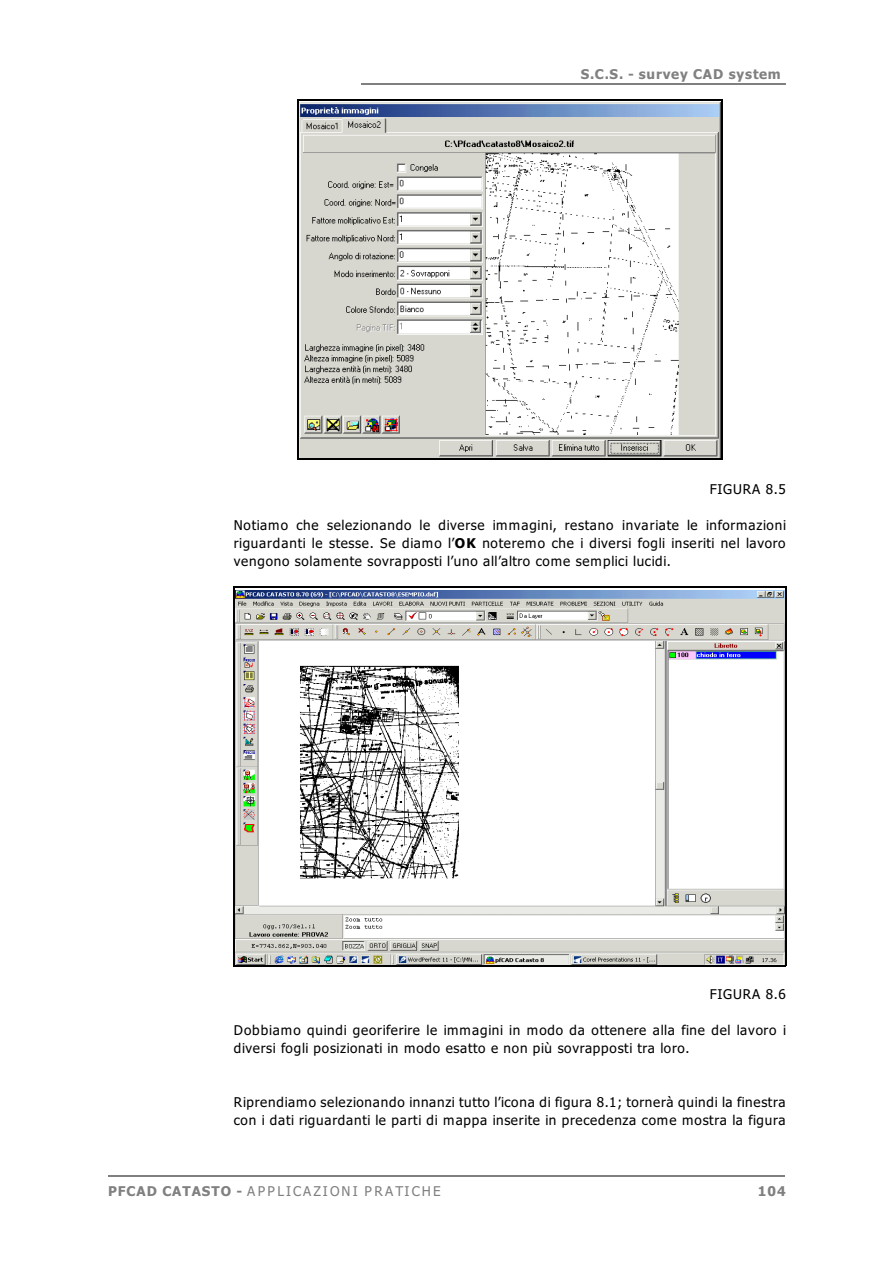
<style>
.page{position:relative;width:894px;height:1263px;background:#fff}
.page>*{position:absolute;margin:0;border:0;box-sizing:border-box;transform-origin:0 0}
.t1{font:13.5px/18px "Tahoma";letter-spacing:.055em;color:#000}
.t2{font:italic 13.5px "Tahoma";letter-spacing:.165em;color:#808080}
.t3{font:700 13.5px "Tahoma";letter-spacing:.06em;color:#808080}
.s1{font-weight:700}
.s2{font-weight:700;font-style:normal}
</style>
<div class="page">
<hr style="left:361px;top:83px;width:425px;height:1px;background:#808080">
<hr style="left:108px;top:1175px;width:676px;height:1px;background:#808080">
<img style="left:299px;top:102px;width:421px;height:357px">
<hr style="left:298px;top:99px;width:1px;height:361px;background:#000">
<hr style="left:721px;top:99px;width:1px;height:361px;background:#000">
<hr style="left:298px;top:99px;width:424px;height:1px;background:#000">
<hr style="left:298px;top:459px;width:424px;height:1px;background:#000">
<img style="left:235px;top:590px;width:549px;height:375px">
<hr style="left:234px;top:586px;width:1px;height:380px;background:#000">
<hr style="left:785px;top:586px;width:1px;height:380px;background:#000">
<hr style="left:234px;top:586px;width:552px;height:2px;background:#000">
<hr style="left:234px;top:965px;width:552px;height:1px;background:#000">
<p class="t3" style="left:581px;top:69px;width:201px">S.C.S. - survey CAD system</p>
<p class="t1" style="left:710px;top:481px;width:77px">FIGURA 8.5</p>
<p class="t1" style="left:234px;top:517px;width:554px;text-align:justify">Notiamo che selezionando le diverse immagini, restano invariate le informazioni riguardanti le stesse. Se diamo l’<span class="s1">OK</span> noteremo che i diversi fogli inseriti nel lavoro vengono solamente sovrapposti l’uno all’altro come semplici lucidi.</p>
<p class="t1" style="left:710px;top:987px;width:77px">FIGURA 8.6</p>
<p class="t1" style="left:234px;top:1023px;width:554px">Dobbiamo quindi georiferire le immagini in modo da ottenere alla fine del lavoro i diversi fogli posizionati in modo esatto e non più sovrapposti tra loro.</p>
<p class="t1" style="left:234px;top:1095px;width:553px">Riprendiamo selezionando innanzi tutto l’icona di figura 8.1; tornerà quindi la finestra con i dati riguardanti le parti di mappa inserite in precedenza come mostra la figura</p>
<p class="t2" style="left:108px;top:1186px;width:334px"><span class="s2">PFCAD CATASTO -</span> APPLICAZIONI PRATICHE</p>
<p class="t3" style="left:758px;top:1186px;width:29px">104</p>
</div>
